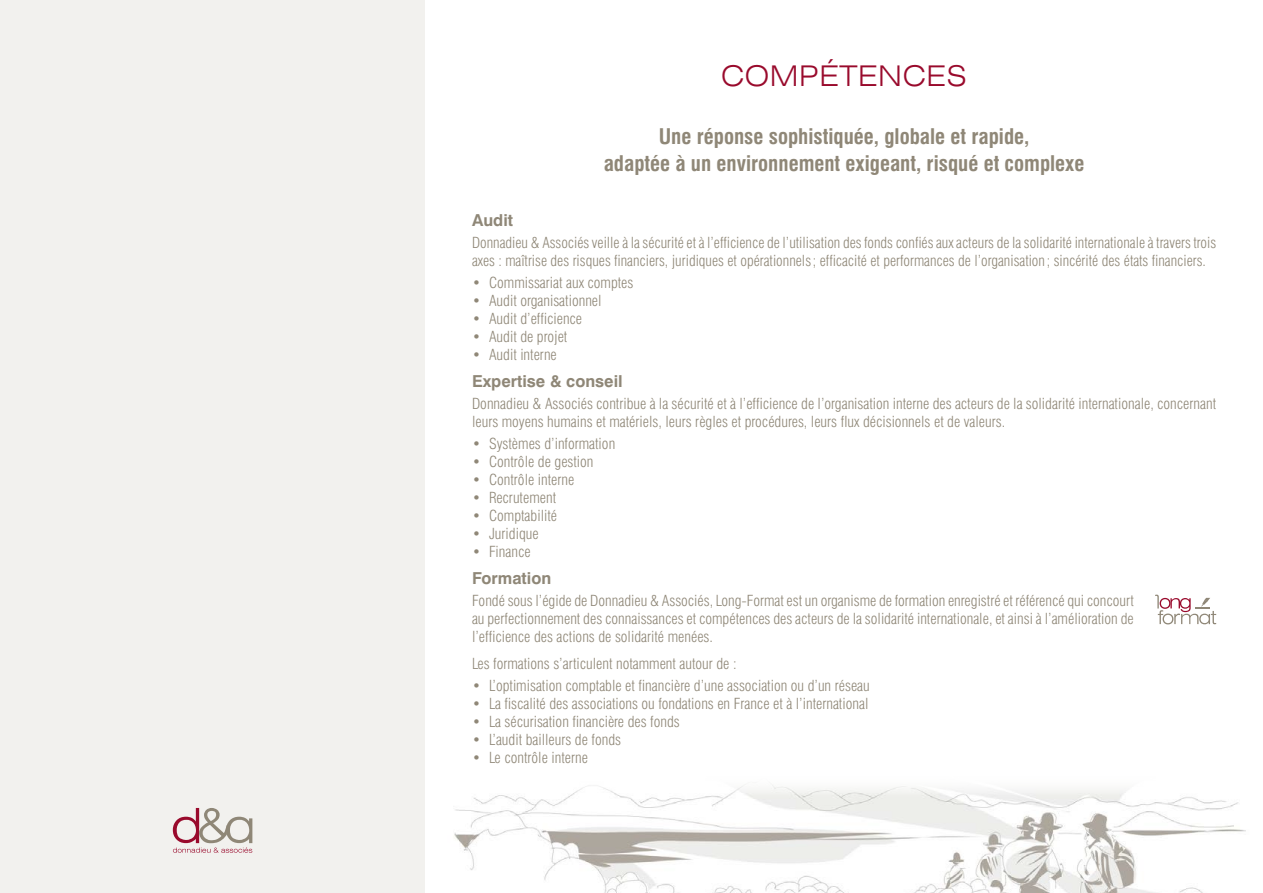
<style>
.page{position:relative;width:1263px;height:893px;background:#fff}
.page>*{position:absolute;margin:0;border:0;box-sizing:border-box;transform-origin:0 0}
.t1{font:300 expanded 28.5px "Swiss 721 BT";letter-spacing:.02em;color:#990a2c}
.t2{font:700 condensed 21px/27px "Swiss 721 BT";color:#8f8777;text-align:center}
.t3{font:700 16.5px "Swiss 721 BT";color:#8f8777}
.t4{font:300 condensed 15px/18px "Swiss 721 BT";color:#8f8777}
</style>
<div class="page">
<div style="left:0;top:0;width:425px;height:893px;background:#f2f1ee"></div>
<svg style="left:173px;top:808px;width:79px;height:45px"></svg>
<svg style="left:1155px;top:595px;width:61px;height:29px"></svg>
<img style="left:454px;top:785px;width:792px;height:108px">
<h1 class="t1" style="left:721px;top:59px;width:247px">COMPÉTENCES</h1>
<h2 class="t2" style="left:604px;top:123px;width:482px">Une réponse sophistiquée, globale et rapide,<br>adaptée à un environnement exigeant, risqué et complexe</h2>
<p class="t3" style="left:472px;top:210px;width:43px">Audit</p>
<p class="t4" style="left:472px;top:234px;width:746px">Donnadieu &amp; Associés veille à la sécurité et à l’efficience de l’utilisation des fonds confiés aux acteurs de la solidarité internationale à travers trois axes : maîtrise des risques financiers, juridiques et opérationnels; efficacité et performances de l’organisation ; sincérité des états financiers.</p>
<p class="t4" style="left:472px;top:274px;width:163px">• Commissariat aux comptes</p>
<p class="t4" style="left:472px;top:292px;width:131px">• Audit organisationnel</p>
<p class="t4" style="left:472px;top:310px;width:112px">• Audit d’efficience</p>
<p class="t4" style="left:472px;top:328px;width:97px">• Audit de projet</p>
<p class="t4" style="left:472px;top:346px;width:86px">• Audit interne</p>
<p class="t3" style="left:472px;top:371px;width:152px">Expertise &amp; conseil</p>
<p class="t4" style="left:472px;top:395px;width:746px">Donnadieu &amp; Associés contribue à la sécurité et à l’efficience de l’organisation interne des acteurs de la solidarité internationale, concernant leurs moyens humains et matériels, leurs règles et procédures, leurs flux décisionnels et de valeurs.</p>
<p class="t4" style="left:472px;top:435px;width:145px">• Systèmes d’information</p>
<p class="t4" style="left:472px;top:453px;width:123px">• Contrôle de gestion</p>
<p class="t4" style="left:472px;top:471px;width:104px">• Contrôle interne</p>
<p class="t4" style="left:472px;top:489px;width:86px">• Recrutement</p>
<p class="t4" style="left:472px;top:507px;width:87px">• Comptabilité</p>
<p class="t4" style="left:472px;top:525px;width:68px">• Juridique</p>
<p class="t4" style="left:472px;top:543px;width:60px">• Finance</p>
<p class="t3" style="left:472px;top:568px;width:81px">Formation</p>
<p class="t4" style="left:472px;top:592px;width:663px;text-align:justify">Fondé sous l’égide de Donnadieu &amp; Associés, Long-Format est un organisme de formation enregistré et référencé qui concourt au perfectionnement des connaissances et compétences des acteurs de la solidarité internationale, et ainsi à l’amélioration de l’efficience des actions de solidarité menées.</p>
<p class="t4" style="left:472px;top:654px;width:266px">Les formations s’articulent notamment autour de :</p>
<p class="t4" style="left:472px;top:676px;width:399px">• L’optimisation comptable et financière d’une association ou d’un réseau</p>
<p class="t4" style="left:472px;top:694px;width:398px">• La fiscalité des associations ou fondations en France et à l’international</p>
<p class="t4" style="left:472px;top:712px;width:209px">• La sécurisation financière des fonds</p>
<p class="t4" style="left:472px;top:730px;width:151px">• L’audit bailleurs de fonds</p>
<p class="t4" style="left:472px;top:748px;width:118px">• Le contrôle interne</p>
</div>
